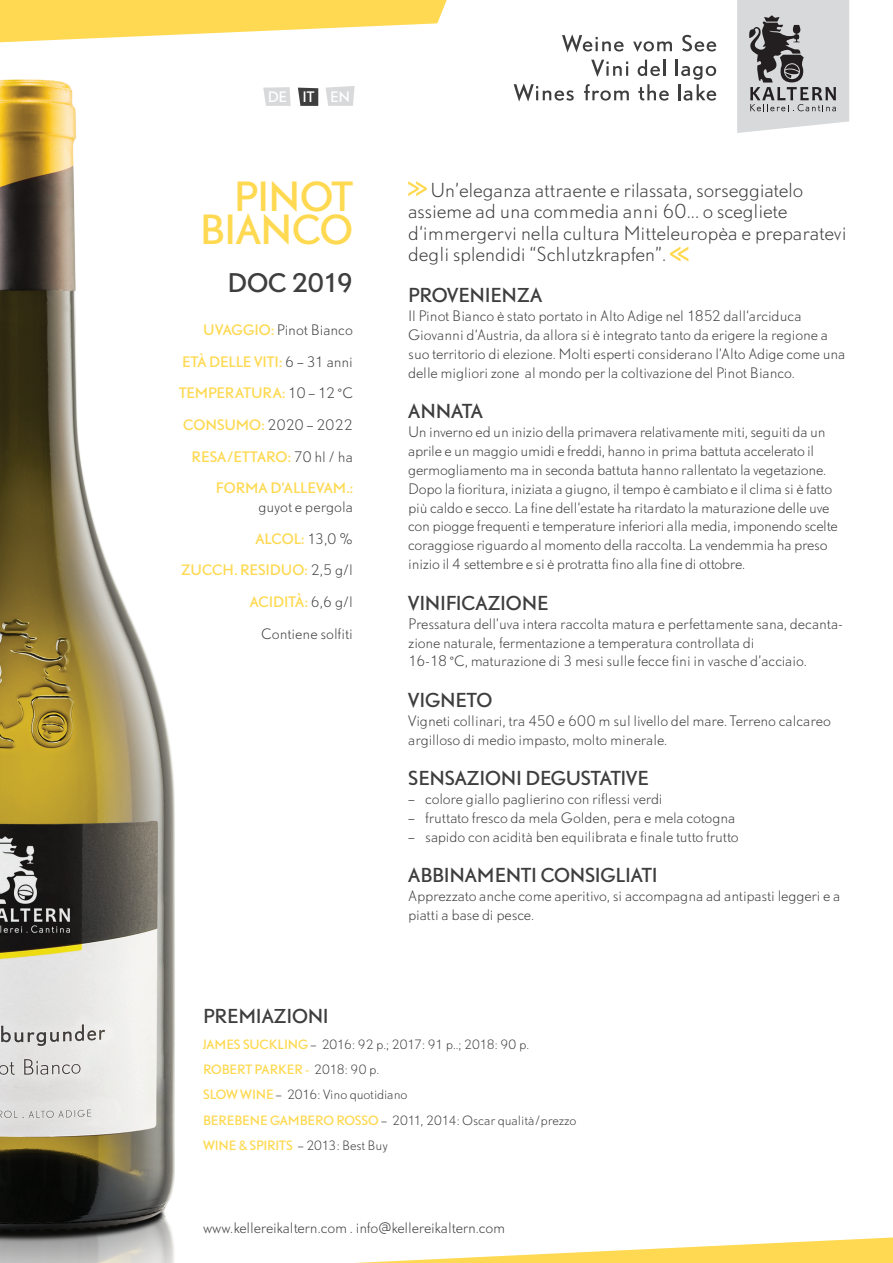
<style>
.page{position:relative;width:893px;height:1263px;background:#fff}
.page>*{position:absolute;margin:0;border:0;box-sizing:border-box;transform-origin:0 0}
.t1{font:37.5px/33.3px "DTL Nobel T";letter-spacing:-.02em;color:#fed951;text-align:right}
.t2{font:24px "DTL Nobel T";letter-spacing:-.035em;color:#3e3e3f}
.t3{font:300 18px/21.6px "DTL Nobel T";letter-spacing:-.01em;color:#3e3e3f}
.t4{font:18px "DTL Nobel T";letter-spacing:-.01em;color:#3e3e3f}
.t5{font:300 13.5px/18.9px "DTL Nobel T";letter-spacing:-.015em;color:#3e3e3f}
.t6{font:13.5px "DTL Nobel T";letter-spacing:-.005em;color:#fed951}
.t7{font:13.5px "DTL Nobel T";color:#fff}
.t8{font:300 12px/25.3px "DTL Nobel T";letter-spacing:-.02em;color:#3e3e3f}
.s1{font-weight:400;color:#fed951}
.s2{font-weight:300;color:#3e3e3f}
</style>
<div class="page">
<svg style="left:0;top:0;width:447px;height:42px"></svg>
<svg style="left:355px;top:1237px;width:538px;height:26px"></svg>
<svg style="left:263px;top:87px;width:28px;height:19px"></svg>
<svg style="left:298px;top:88px;width:20px;height:18px"></svg>
<svg style="left:325px;top:86px;width:30px;height:20px"></svg>
<svg style="left:562px;top:34px;width:62px;height:18px"></svg>
<svg style="left:633px;top:41px;width:39px;height:11px"></svg>
<svg style="left:682px;top:35px;width:34px;height:17px"></svg>
<svg style="left:591px;top:60px;width:37px;height:17px"></svg>
<svg style="left:638px;top:60px;width:27px;height:16px"></svg>
<svg style="left:514px;top:83px;width:60px;height:19px"></svg>
<svg style="left:584px;top:84px;width:45px;height:17px"></svg>
<svg style="left:638px;top:84px;width:31px;height:17px"></svg>
<svg style="left:676px;top:60px;width:40px;height:41px"></svg>
<svg style="left:737px;top:0;width:112px;height:133px;background:#bbbbbd"></svg>
<svg style="left:408px;top:181px;width:19px;height:15px"></svg>
<svg style="left:670px;top:246px;width:18px;height:16px"></svg>
<img style="left:0;top:79px;width:175px;height:1184px">
<p class="t7" style="left:268px;top:87px;width:84px">DE IT EN</p>
<h1 class="t1" style="left:200px;top:178px;width:155px">PINOT<br>BIANCO</h1>
<h2 class="t2" style="left:228px;top:266px;width:127px">DOC 2019</h2>
<p class="t5" style="left:203px;top:320px;width:151px"><span class="s1">UVAGGIO:</span> Pinot Bianco</p>
<p class="t6" style="left:182px;top:352px;width:172px">ETÀ DELLE VITI: <span class="s2">6 – 31 anni</span></p>
<p class="t6" style="left:179px;top:384px;width:175px">TEMPERATURA: <span class="s2">10 – 12 °C</span></p>
<p class="t5" style="left:183px;top:415px;width:171px"><span class="s1">CONSUMO:</span> 2020 – 2022</p>
<p class="t6" style="left:192px;top:447px;width:163px">RESA/ETTARO: <span class="s2">70 hl / ha</span></p>
<p class="t6" style="left:216px;top:479px;width:139px">FORMA D’ALLEVAM.:</p>
<p class="t5" style="left:258px;top:497px;width:96px">guyot e pergola</p>
<p class="t6" style="left:255px;top:529px;width:99px">ALCOL: <span class="s2">13,0 %</span></p>
<p class="t6" style="left:181px;top:561px;width:173px">ZUCCH. RESIDUO: <span class="s2">2,5 g/l</span></p>
<p class="t6" style="left:250px;top:593px;width:105px">ACIDITÀ: <span class="s2">6,6 g/l</span></p>
<p class="t5" style="left:261px;top:624px;width:93px">Contiene solfiti</p>
<h3 class="t3" style="left:408px;top:179px;width:440px;text-indent:22px">Un’eleganza attraente e rilassata, sorseggiatelo assieme ad una commedia anni 60... o scegliete d‘immergervi nella cultura Mitteleuropèa e preparatevi degli splendidi “Schlutzkrapfen”.</h3>
<h3 class="t4" style="left:408px;top:283px;width:136px">PROVENIENZA</h3>
<p class="t5" style="left:408px;top:306px;width:439px">Il Pinot Bianco è stato portato in Alto Adige nel 1852 dall‘arciduca Giovanni d‘Austria, da allora si è integrato tanto da erigere la regione a suo territorio di elezione. Molti esperti considerano l’Alto Adige come una delle migliori zone al mondo per la coltivazione del Pinot Bianco.</p>
<h3 class="t4" style="left:408px;top:399px;width:76px">ANNATA</h3>
<p class="t5" style="left:408px;top:422px;width:431px">Un inverno ed un inizio della primavera relativamente miti, seguiti da un aprile e un maggio umidi e freddi, hanno in prima battuta accelerato il germogliamento ma in seconda battuta hanno rallentato la vegetazione.<br>Dopo la fioritura, iniziata a giugno, il tempo è cambiato e il clima si è fatto più caldo e secco. La fine dell‘estate ha ritardato la maturazione delle uve con piogge frequenti e temperature inferiori alla media, imponendo scelte coraggiose riguardo al momento della raccolta. La vendemmia ha preso inizio il 4 settembre e si è protratta fino alla fine di ottobre.</p>
<h3 class="t4" style="left:408px;top:590px;width:142px">VINIFICAZIONE</h3>
<p class="t5" style="left:408px;top:614px;width:436px">Pressatura dell’uva intera raccolta matura e perfettamente sana, decanta&shy;zione naturale, fermentazione a temperatura controllata di<br>16-18 °C, maturazione di 3 mesi sulle fecce fini in vasche d’acciaio.</p>
<h3 class="t4" style="left:408px;top:688px;width:86px">VIGNETO</h3>
<p class="t5" style="left:408px;top:711px;width:424px">Vigneti collinari, tra 450 e 600 m sul livello del mare. Terreno calcareo argilloso di medio impasto, molto minerale.</p>
<h3 class="t4" style="left:408px;top:766px;width:242px">SENSAZIONI DEGUSTATIVE</h3>
<p class="t5" style="left:408px;top:789px;width:256px">– colore giallo paglierino con riflessi verdi</p>
<p class="t5" style="left:408px;top:808px;width:329px">– fruttato fresco da mela Golden, pera e mela cotogna</p>
<p class="t5" style="left:408px;top:827px;width:332px">– sapido con acidità ben equilibrata e finale tutto frutto</p>
<h3 class="t4" style="left:408px;top:863px;width:251px">ABBINAMENTI CONSIGLIATI</h3>
<p class="t5" style="left:408px;top:886px;width:434px">Apprezzato anche come aperitivo, si accompagna ad antipasti leggeri e a piatti a base di pesce.</p>
<h3 class="t4" style="left:203px;top:1004px;width:127px">PREMIAZIONI</h3>
<p class="t8" style="left:203px;top:1031px;width:375px"><span class="s1">JAMES SUCKLING</span> – 2016: 92 p.; 2017: 91 p..; 2018: 90 p.<br><span class="s1">ROBERT PARKER -</span> 2018: 90 p.<br><span class="s1">SLOW WINE</span> – 2016: Vino quotidiano<br><span class="s1">BEREBENE GAMBERO ROSSO</span> – 2011, 2014: Oscar qualità/prezzo <span class="s1">WINE &amp; SPIRITS</span> – 2013: Best Buy</p>
<p class="t5" style="left:203px;top:1218px;width:304px">www.kellereikaltern.com . info@kellereikaltern.com</p>
</div>
